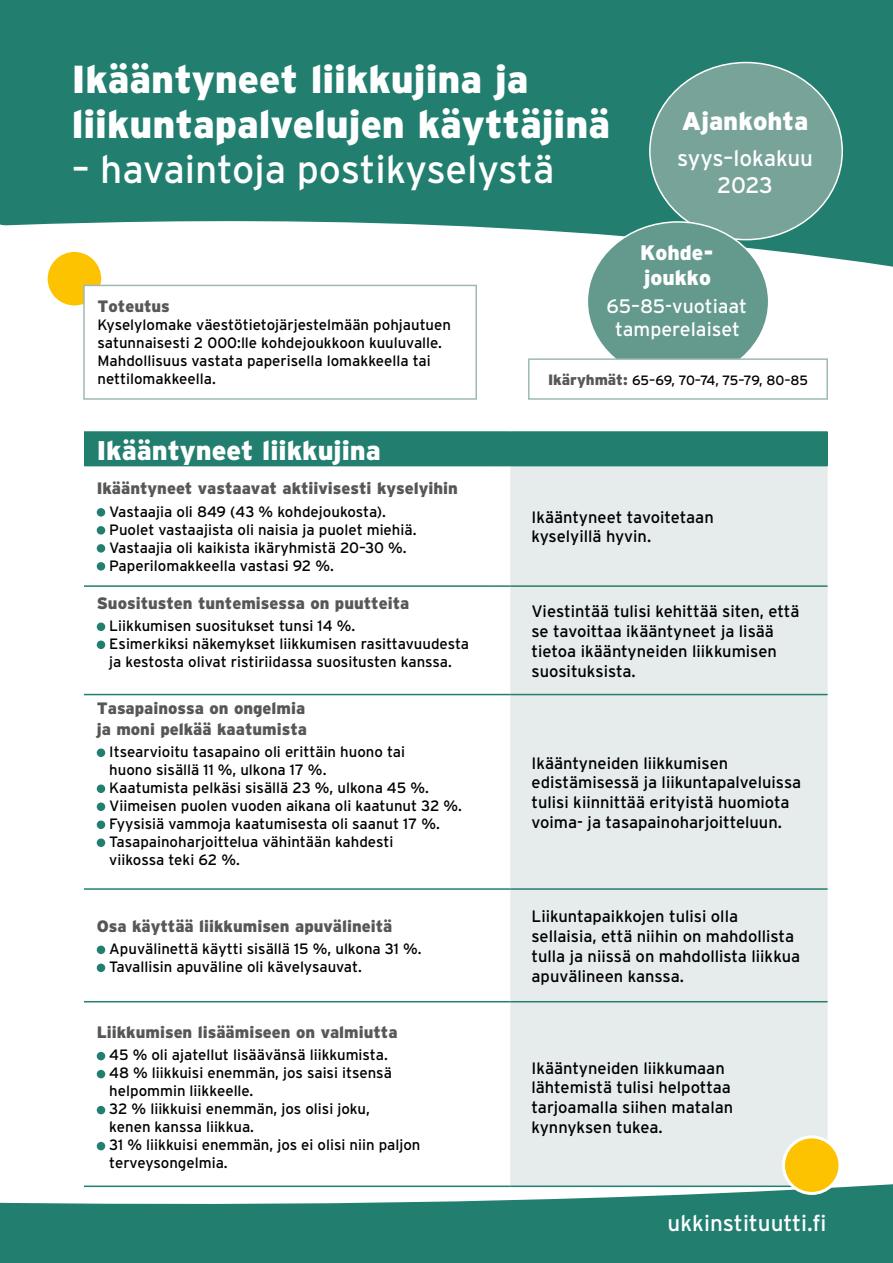
<style>
.page{position:relative;width:893px;height:1263px;background:#fff}
.page>*{position:absolute;margin:0;border:0;box-sizing:border-box;transform-origin:0 0}
.otsikko{font:900 39px/45px "Interstate";color:#fff}
.otsikko-2{font:39px "Interstate";letter-spacing:-.005em;color:#fff}
.alaots{font:900 27px "Interstate";color:#fff}
.leipis{font:900 25.5px "Interstate";color:#fff}
.leipis-2{font:22.5px "Interstate";color:#fff}
.leipis-3{font:22.5px/27px "Interstate";letter-spacing:-.02em;color:#fff;text-align:center}
.leipis-4{font:900 21px/25.2px "Interstate";color:#fff}
.leipis-5{font:19.5px/23.4px "Interstate";color:#fff;text-align:center}
.leipis2{font:16.5px/19.8px "Interstate";color:#000}
._2-sivun_alaost{font:900 16.5px/21px "Interstate";color:#575756}
.leipis-6{font:900 16.5px "Interstate";color:#575756}
.leipis-7{font:15px/18px "Interstate";color:#000}
.leipis-8{font:13.5px "Interstate";letter-spacing:-.03em;color:#000}
.s1{font-weight:900;font-size:15px;color:#575756}
</style>
<div class="page">
<svg style="left:0;top:0;width:893px;height:285px;fill:#227f70"></svg>
<svg style="left:0;top:1184px;width:893px;height:79px;fill:#227f70"></svg>
<div style="left:46px;top:250px;width:57px;height:57px;background:#fdc300;border-radius:50%"></div>
<div style="left:45px;top:249px;width:59px;height:59px;border:3px solid #fff;border-radius:50%"></div>
<div style="left:84px;top:432px;width:744px;height:34px;background:#227f70"></div>
<div style="left:510px;top:466px;width:318px;height:719px;background:#e5eceb"></div>
<svg style="left:84px;top:625px;width:405px;height:560px"></svg>
<hr style="left:84px;top:585px;width:405px;height:2px;background:#227f70">
<hr style="left:489px;top:585px;width:21px;height:2px;background:#227f70">
<hr style="left:510px;top:585px;width:318px;height:2px;background:#227f70">
<hr style="left:84px;top:694px;width:405px;height:1px;background:#227f70">
<svg style="left:489px;top:694px;width:21px;height:1px"></svg>
<hr style="left:510px;top:694px;width:318px;height:1px;background:#227f70">
<hr style="left:84px;top:888px;width:405px;height:2px;background:#227f70">
<hr style="left:489px;top:888px;width:21px;height:2px;background:#227f70">
<hr style="left:510px;top:888px;width:318px;height:2px;background:#227f70">
<hr style="left:84px;top:1001px;width:405px;height:1px;background:#227f70">
<svg style="left:489px;top:1001px;width:21px;height:1px"></svg>
<hr style="left:510px;top:1001px;width:318px;height:1px;background:#227f70">
<hr style="left:84px;top:1185px;width:405px;height:2px;background:#227f70">
<hr style="left:489px;top:1185px;width:21px;height:2px;background:#227f70">
<hr style="left:510px;top:1185px;width:318px;height:2px;background:#227f70">
<hr style="left:84px;top:431px;width:405px;height:2px;background:#227f70">
<hr style="left:489px;top:431px;width:21px;height:2px;background:#227f70">
<hr style="left:510px;top:431px;width:318px;height:2px;background:#227f70">
<div style="left:97px;top:508px;width:8px;height:9px;background:#227f70;border-radius:50%"></div>
<div style="left:97px;top:526px;width:8px;height:9px;background:#227f70;border-radius:50%"></div>
<div style="left:97px;top:544px;width:8px;height:9px;background:#227f70;border-radius:50%"></div>
<div style="left:97px;top:562px;width:8px;height:9px;background:#227f70;border-radius:50%"></div>
<div style="left:97px;top:622px;width:8px;height:9px;background:#227f70;border-radius:50%"></div>
<div style="left:97px;top:640px;width:8px;height:9px;background:#227f70;border-radius:50%"></div>
<div style="left:97px;top:748px;width:8px;height:9px;background:#227f70;border-radius:50%"></div>
<div style="left:97px;top:784px;width:8px;height:9px;background:#227f70;border-radius:50%"></div>
<div style="left:97px;top:802px;width:8px;height:9px;background:#227f70;border-radius:50%"></div>
<div style="left:97px;top:820px;width:8px;height:9px;background:#227f70;border-radius:50%"></div>
<div style="left:97px;top:838px;width:8px;height:9px;background:#227f70;border-radius:50%"></div>
<div style="left:97px;top:945px;width:8px;height:9px;background:#227f70;border-radius:50%"></div>
<div style="left:97px;top:963px;width:8px;height:9px;background:#227f70;border-radius:50%"></div>
<div style="left:97px;top:1052px;width:8px;height:8px;background:#227f70;border-radius:50%"></div>
<div style="left:97px;top:1070px;width:8px;height:8px;background:#227f70;border-radius:50%"></div>
<div style="left:97px;top:1106px;width:8px;height:8px;background:#227f70;border-radius:50%"></div>
<div style="left:97px;top:1142px;width:8px;height:8px;background:#227f70;border-radius:50%"></div>
<div style="left:650px;top:63px;width:192px;height:177px;background:#78a399;border-radius:50%"></div>
<div style="left:783px;top:1137px;width:57px;height:56px;background:#fdc300;border-radius:50%"></div>
<div style="left:782px;top:1135px;width:59px;height:60px;border:3px solid #fff;border-radius:50%"></div>
<div style="left:587px;top:222px;width:182px;height:159px;background:#64998d;border-radius:50%"></div>
<div style="left:84px;top:285px;width:392px;height:114px;background:#fff"></div>
<div style="left:83px;top:285px;width:394px;height:115px;border:2px solid #9dbab3"></div>
<div style="left:529px;top:359px;width:298px;height:40px;background:#fff"></div>
<div style="left:528px;top:358px;width:300px;height:42px;border:2px solid #9dbab3"></div>
<p class="otsikko" style="left:72px;top:56px;width:540px">Ikääntyneet liikkujina ja liikuntapalvelujen käyttäjinä</p>
<p class="otsikko-2" style="left:72px;top:146px;width:484px">– havaintoja postikyselystä</p>
<p class="leipis" style="left:682px;top:106px;width:128px">Ajankohta</p>
<p class="leipis-3" style="left:677px;top:144px;width:137px">syys–lokakuu<br>2023</p>
<p class="leipis-6" style="left:97px;top:297px;width:74px">Toteutus</p>
<p class="leipis-7" style="left:97px;top:316px;width:355px">Kyselylomake väestötietojärjestelmään pohjautuen satunnaisesti 2 000:lle kohdejoukkoon kuuluvalle.<br>Mahdollisuus vastata paperisella lomakkeella tai nettilomakkeella.</p>
<p class="alaots" style="left:97px;top:435px;width:286px">Ikääntyneet liikkujina</p>
<p class="_2-sivun_alaost" style="left:97px;top:478px;width:363px">Ikääntyneet vastaavat aktiivisesti kyselyihin</p>
<p class="leipis-7" style="left:109px;top:502px;width:278px">Vastaajia oli 849 (43 % kohdejoukosta).</p>
<p class="leipis-7" style="left:109px;top:520px;width:309px">Puolet vastaajista oli naisia ja puolet miehiä.</p>
<p class="leipis-7" style="left:109px;top:538px;width:299px">Vastaajia oli kaikista ikäryhmistä 20–30 %.</p>
<p class="leipis-7" style="left:109px;top:556px;width:226px">Paperilomakkeella vastasi 92 %.</p>
<p class="_2-sivun_alaost" style="left:97px;top:592px;width:314px">Suositusten tuntemisessa on puutteita</p>
<p class="leipis-7" style="left:109px;top:617px;width:247px">Liikkumisen suositukset tunsi 14 %.</p>
<p class="leipis-7" style="left:109px;top:635px;width:361px">Esimerkiksi näkemykset liikkumisen rasittavuudesta ja kestosta olivat ristiriidassa suositusten kanssa.</p>
<p class="_2-sivun_alaost" style="left:97px;top:697px;width:212px">Tasapainossa on ongelmia ja moni pelkää kaatumista</p>
<p class="leipis-7" style="left:109px;top:743px;width:297px">Itsearvioitu tasapaino oli erittäin huono tai huono sisällä 11 %, ulkona 17 %.</p>
<p class="leipis-7" style="left:109px;top:779px;width:321px">Kaatumista pelkäsi sisällä 23 %, ulkona 45 %.</p>
<p class="leipis-7" style="left:109px;top:797px;width:354px">Viimeisen puolen vuoden aikana oli kaatunut 32 %.</p>
<p class="leipis-7" style="left:109px;top:815px;width:332px">Fyysisiä vammoja kaatumisesta oli saanut 17 %.</p>
<p class="leipis-7" style="left:109px;top:833px;width:286px">Tasapainoharjoittelua vähintään kahdesti viikossa teki 62 %.</p>
<p class="_2-sivun_alaost" style="left:97px;top:915px;width:297px">Osa käyttää liikkumisen apuvälineitä</p>
<p class="leipis-7" style="left:109px;top:940px;width:314px">Apuvälinettä käytti sisällä 15 %, ulkona 31 %.</p>
<p class="leipis-7" style="left:109px;top:958px;width:254px">Tavallisin apuväline oli kävelysauvat.</p>
<p class="_2-sivun_alaost" style="left:97px;top:1021px;width:302px">Liikkumisen lisäämiseen on valmiutta</p>
<p class="leipis-7" style="left:109px;top:1046px;width:280px">45 % oli ajatellut lisäävänsä liikkumista.</p>
<p class="leipis-7" style="left:109px;top:1064px;width:284px">48 % liikkuisi enemmän, jos saisi itsensä helpommin liikkeelle.</p>
<p class="leipis-7" style="left:109px;top:1100px;width:262px">32 % liikkuisi enemmän, jos olisi joku, kenen kanssa liikkua.</p>
<p class="leipis-7" style="left:109px;top:1136px;width:313px">31 % liikkuisi enemmän, jos ei olisi niin paljon terveysongelmia.</p>
<p class="leipis-4" style="left:640px;top:240px;width:75px">Kohde&shy;joukko</p>
<p class="leipis-5" style="left:606px;top:294px;width:142px">65–85-vuotiaat tamperelaiset</p>
<p class="leipis-8" style="left:548px;top:372px;width:261px"><span class="s1">Ikäryhmät:</span> 65–69, 70–74, 75–79, 80–85</p>
<p class="leipis2" style="left:531px;top:507px;width:184px">Ikääntyneet tavoitetaan kyselyillä hyvin.</p>
<p class="leipis2" style="left:531px;top:601px;width:269px">Viestintää tulisi kehittää siten, että se tavoittaa ikääntyneet ja lisää tietoa ikääntyneiden liikkumisen suosituksista.</p>
<p class="leipis2" style="left:531px;top:753px;width:198px">Ikääntyneiden liikkumisen</p>
<p class="leipis2" style="left:531px;top:773px;width:271px">edistämisessä ja liikuntapalveluissa tulisi kiinnittää erityistä huomiota voima- ja tasapainoharjoitteluun.</p>
<p class="leipis2" style="left:531px;top:906px;width:270px">Liikuntapaikkojen tulisi olla sellaisia, että niihin on mahdollista tulla ja niissä on mahdollista liikkua apuvälineen kanssa.</p>
<p class="leipis2" style="left:531px;top:1058px;width:203px">Ikääntyneiden liikkumaan lähtemistä tulisi helpottaa tarjoamalla siihen matalan kynnyksen tukea.</p>
<p class="leipis-2" style="left:667px;top:1209px;width:160px">ukkinstituutti.fi</p>
</div>
